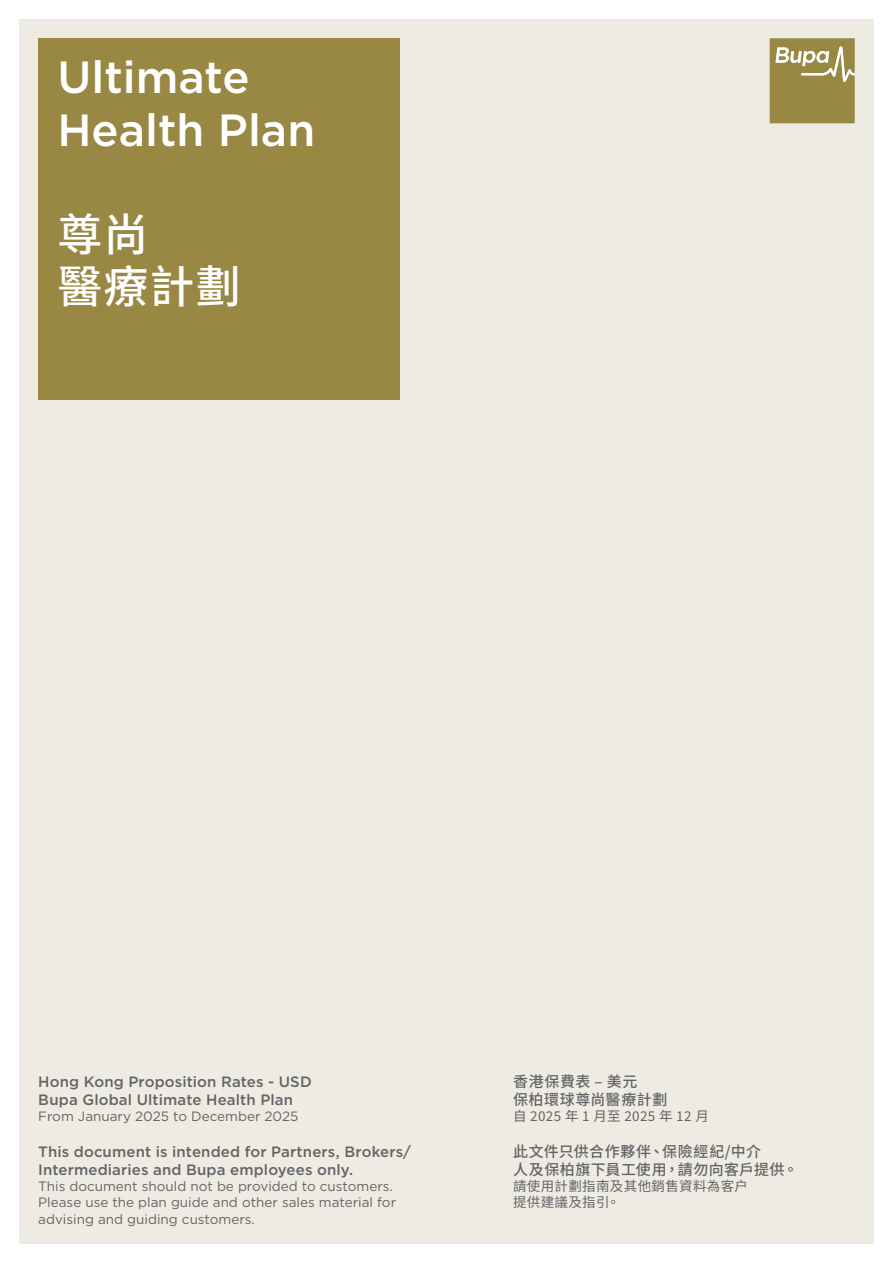
<style>
.page{position:relative;width:893px;height:1263px;background:#fff}
.page>*{position:absolute;margin:0;border:0;box-sizing:border-box;transform-origin:0 0}
.t1{font:500 45px/52.5px "Gotham";color:#fff}
.t2{font:500 45px/52.5px "Noto Sans TC";letter-spacing:.025em;color:#fff}
.t3{font:500 15px/18px "Gotham";letter-spacing:.01em;color:#636466}
.t4{font:500 15px/18px "Noto Sans TC";letter-spacing:.035em;color:#636466}
.t5{font:13.5px/16.2px "Gotham";color:#636466}
.t6{font:13.5px/16.2px "Noto Sans TC";letter-spacing:.025em;color:#636466}
</style>
<div class="page">
<div style="left:19px;top:19px;width:855px;height:1225px;background:#eeebe2"></div>
<svg style="left:770px;top:38px;width:85px;height:85px;background:#a29457"></svg>
<div style="left:38px;top:38px;width:362px;height:362px;background:#988844"></div>
<h1 class="t1" style="left:57px;top:51px;width:259px">Ultimate<br>Health Plan</h1>
<h1 class="t2" style="left:57px;top:209px;width:185px">尊尚<br>醫療計劃</h1>
<p class="t3" style="left:38px;top:1072px;width:275px">Hong Kong Proposition Rates - USD<br>Bupa Global Ultimate Health Plan</p>
<p class="t5" style="left:38px;top:1108px;width:262px">From January 2025 to December 2025</p>
<p class="t3" style="left:38px;top:1142px;width:374px">This document is intended for Partners, Brokers/<br>Intermediaries and Bupa employees only.</p>
<p class="t5" style="left:38px;top:1178px;width:359px">This document should not be provided to customers.<br>Please use the plan guide and other sales material for advising and guiding customers.</p>
<p class="t4" style="left:513px;top:1072px;width:156px">香港保費表 – 美元<br>保柏環球尊尚醫療計劃</p>
<p class="t6" style="left:513px;top:1108px;width:197px">自 2025 年 1 月至 2025 年 12 月</p>
<p class="t4" style="left:513px;top:1143px;width:286px">此文件只供合作夥伴、保險經紀/中介<br>人及保柏旗下員工使用，請勿向客戶提供。</p>
<p class="t6" style="left:513px;top:1178px;width:236px">請使用計劃指南及其他銷售資料為客户提供建議及指引。</p>
</div>
